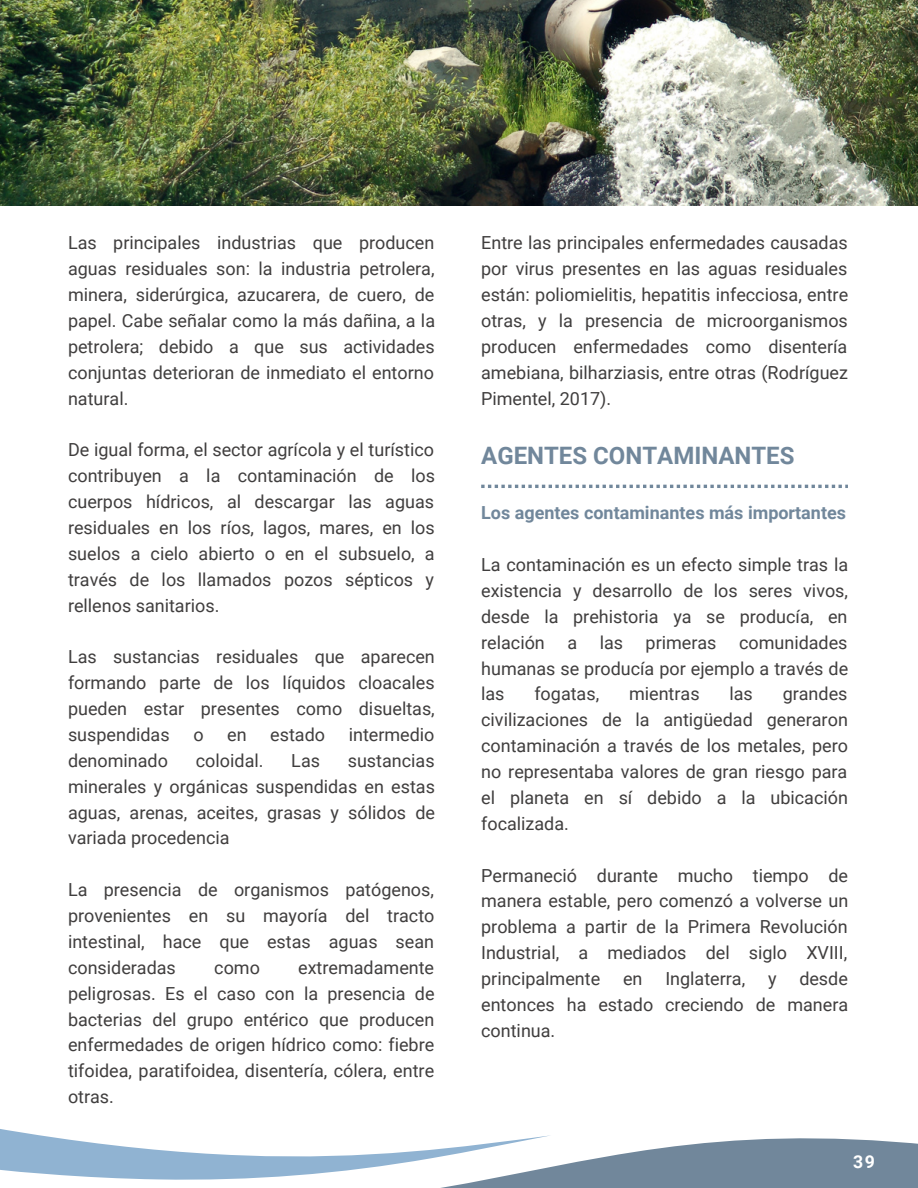
<style>
.page{position:relative;width:918px;height:1188px;background:#fff}
.page>*{position:absolute;margin:0;border:0;box-sizing:border-box;transform-origin:0 0}
.t1{font:700 24px "Roboto";color:#71879b}
.t2{font:18px/25.8px "Roboto";color:#403e3e;text-align:justify}
.t3{font:700 18px "Roboto";color:#71879b}
.t4{font:700 17.7px "Roboto";color:#fff}
</style>
<div class="page">
<svg style="left:551px;top:1138px;width:367px;height:50px;background:#8799aa"></svg>
<svg style="left:0;top:1129px;width:551px;height:59px"></svg>
<img style="left:0;top:0;width:918px;height:206px">
<img style="left:777px;top:25px;width:98px;height:30px">
<svg style="left:481px;top:485px;width:367px;height:3px"></svg>
<p class="t2" style="left:68px;top:230px;width:369px">Las principales industrias que producen aguas residuales son: la industria petrolera, minera, siderúrgica, azucarera, de cuero, de papel. Cabe señalar como la más dañina, a la petrolera; debido a que sus actividades conjuntas deterioran de inmediato el entorno natural.</p>
<p class="t2" style="left:68px;top:437px;width:369px">De igual forma, el sector agrícola y el turístico contribuyen a la contaminación de los cuerpos hídricos, al descargar las aguas residuales en los ríos, lagos, mares, en los suelos a cielo abierto o en el subsuelo, a través de los llamados pozos sépticos y rellenos sanitarios.</p>
<p class="t2" style="left:68px;top:644px;width:368px">Las sustancias residuales que aparecen formando parte de los líquidos cloacales pueden estar presentes como disueltas, suspendidas</p>
<p class="t2" style="left:193px;top:722px;width:12px">o</p>
<p class="t2" style="left:227px;top:722px;width:21px">en</p>
<p class="t2" style="left:270px;top:722px;width:56px">estado</p>
<p class="t2" style="left:349px;top:722px;width:87px">intermedio</p>
<p class="t2" style="left:68px;top:748px;width:102px">denominado</p>
<p class="t2" style="left:196px;top:748px;width:69px">coloidal.</p>
<p class="t2" style="left:291px;top:748px;width:30px">Las</p>
<p class="t2" style="left:68px;top:748px;width:369px;text-indent:280px">sustancias minerales y orgánicas suspendidas en estas aguas, arenas, aceites, grasas y sólidos de variada procedencia</p>
<p class="t2" style="left:68px;top:877px;width:368px">La presencia de organismos patógenos, provenientes en su mayoría del tracto intestinal, hace que estas aguas sean consideradas</p>
<p class="t2" style="left:68px;top:955px;width:368px;text-indent:230px">extremadamente peligrosas. Es el caso con la presencia de bacterias del grupo entérico que producen enfermedades de origen hídrico como: fiebre tifoidea, paratifoidea, disentería, cólera, entre otras.</p>
<p class="t2" style="left:214px;top:955px;width:47px">como</p>
<p class="t2" style="left:481px;top:230px;width:369px">Entre las principales enfermedades causadas por virus presentes en las aguas residuales están: poliomielitis, hepatitis infecciosa, entre otras, y la presencia de microorganismos producen enfermedades como disentería amebiana, bilharziasis, entre otras (Rodríguez Pimentel, 2017).</p>
<h1 class="t1" style="left:481px;top:442px;width:315px">AGENTES CONTAMINANTES</h1>
<p class="t3" style="left:481px;top:503px;width:366px">Los agentes contaminantes más importantes</p>
<p class="t2" style="left:481px;top:552px;width:368px">La contaminación es un efecto simple tras la existencia y desarrollo de los seres vivos, desde la prehistoria ya se producía, en relación</p>
<p class="t2" style="left:481px;top:630px;width:369px;text-indent:258px">comunidades humanas se producía por ejemplo a través de las</p>
<p class="t2" style="left:567px;top:630px;width:151px">a las primeras</p>
<p class="t2" style="left:534px;top:681px;width:66px">fogatas,</p>
<p class="t2" style="left:629px;top:681px;width:72px">mientras</p>
<p class="t2" style="left:729px;top:681px;width:25px">las</p>
<p class="t2" style="left:481px;top:681px;width:368px;text-indent:302px">grandes civilizaciones de la antigüedad generaron contaminación a través de los metales, pero no representaba valores de gran riesgo para el planeta en sí debido a la ubicación focalizada.</p>
<p class="t2" style="left:481px;top:863px;width:369px">Permaneció durante mucho tiempo de manera estable, pero comenzó a volverse un problema a partir de la Primera Revolución Industrial, a mediados del siglo XVIII, principalmente</p>
<p class="t2" style="left:481px;top:966px;width:369px;text-indent:318px">desde entonces ha estado creciendo de manera continua.</p>
<p class="t2" style="left:623px;top:966px;width:21px">en</p>
<p class="t2" style="left:665px;top:966px;width:81px">Inglaterra,</p>
<p class="t2" style="left:768px;top:966px;width:10px">y</p>
<p class="t4" style="left:853px;top:1151px;width:23px">39</p>
</div>
